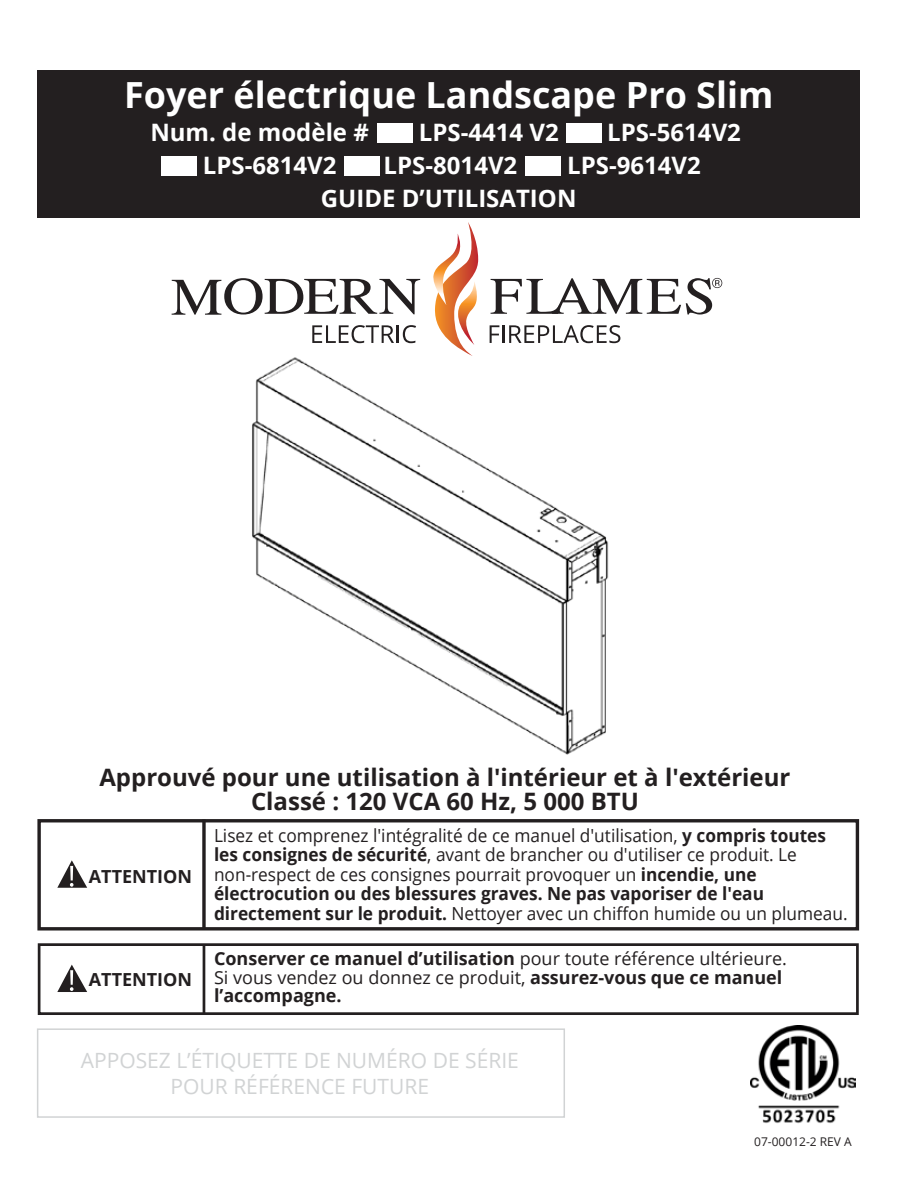
<style>
.page{position:relative;width:918px;height:1188px;background:#fff}
.page>*{position:absolute;margin:0;border:0;box-sizing:border-box;transform-origin:0 0}
.t1{font:700 36px "Open Sans";color:#fff}
.t2{font:700 24px/33px "Open Sans";color:#fff}
.t3{font:700 24px/24px "Open Sans";color:#231f20;text-align:center}
.t4{font:21px/25.2px "Open Sans";color:#d1d3d4;text-align:center}
.t5{font:18px/19.5px "Open Sans";color:#231f20;scale:.96 1}
.t6{font:700 18px/18.8px "Open Sans";color:#231f20}
.t7{font:12px "Open Sans";color:#231f20}
.s1{font-weight:700}
.s2{font-weight:400}
</style>
<div class="page">
<div style="left:37px;top:70px;width:822px;height:148px;background:#231f20"></div>
<div style="left:37px;top:819px;width:822px;height:112px;border:3px solid #231f20"></div>
<svg style="left:202px;top:820px;width:4px;height:109px"></svg>
<div style="left:38px;top:943px;width:821px;height:72px;border:3px solid #231f20"></div>
<hr style="left:203px;top:944px;width:2px;height:70px;background:#231f20">
<svg style="left:57px;top:860px;width:30px;height:28px"></svg>
<svg style="left:57px;top:965px;width:30px;height:27px"></svg>
<div style="left:37px;top:1028px;width:528px;height:90px;border:1px solid #d1d3d4"></div>
<img style="left:252px;top:357px;width:357px;height:398px">
<div style="left:567px;top:123px;width:35px;height:19px;background:#fff"></div>
<div style="left:526px;top:156px;width:35px;height:19px;background:#fff"></div>
<div style="left:344px;top:156px;width:36px;height:19px;background:#fff"></div>
<div style="left:161px;top:156px;width:36px;height:19px;background:#fff"></div>
<div style="left:377px;top:123px;width:36px;height:19px;background:#fff"></div>
<svg style="left:433px;top:222px;width:45px;height:134px"></svg>
<svg style="left:172px;top:278px;width:248px;height:37px"></svg>
<svg style="left:312px;top:325px;width:104px;height:18px"></svg>
<svg style="left:490px;top:325px;width:130px;height:18px"></svg>
<svg style="left:491px;top:278px;width:231px;height:37px"></svg>
<img style="left:751px;top:1026px;width:104px;height:98px">
<h1 class="t1" style="left:124px;top:69px;width:651px">Foyer électrique Landscape Pro Slim</h1>
<h2 class="t2" style="left:150px;top:115px;width:220px">Num. de modèle #</h2>
<h2 class="t2" style="left:419px;top:115px;width:141px">LPS-4414 V2</h2>
<h2 class="t2" style="left:607px;top:115px;width:135px">LPS-5614V2</h2>
<h2 class="t2" style="left:203px;top:148px;width:135px">LPS-6814V2</h2>
<h2 class="t2" style="left:384px;top:148px;width:135px">LPS-8014V2</h2>
<h2 class="t2" style="left:321px;top:148px;width:382px;text-indent:246px">LPS-9614V2<br>GUIDE D’UTILISATION</h2>
<h2 class="t3" style="left:99px;top:765px;width:693px">Approuvé pour une utilisation à l'intérieur et à l'extérieur<br>Classé : 120 VCA 60 Hz, 5 000 BTU</h2>
<p class="t6" style="left:89px;top:867px;width:105px">ATTENTION</p>
<p class="t6" style="left:89px;top:970px;width:105px">ATTENTION</p>
<p class="t5" style="left:214px;top:825px;width:662px">Lisez et comprenez l'intégralité de ce manuel d'utilisation, <span class="s1">y compris toutes les consignes de sécurité</span>, avant de brancher ou d'utiliser ce produit. Le non-respect de ces consignes pourrait provoquer un <span class="s1">incendie, une électrocution ou des blessures graves. Ne pas vaporiser de l'eau directement sur le produit.</span> Nettoyer avec un chiffon humide ou un plumeau.</p>
<p class="t6" style="left:214px;top:949px;width:574px">Conserver ce manuel d’utilisation <span class="s2">pour toute référence ultérieure.<br>Si vous vendez ou donnez ce produit,</span> assurez-vous que ce manuel l’accompagne.</p>
<p class="t4" style="left:81px;top:1048px;width:440px">APPOSEZ L’ÉTIQUETTE DE NUMÉRO DE SÉRIE<br>POUR RÉFÉRENCE FUTURE</p>
<p class="t7" style="left:754px;top:1134px;width:99px">07-00012-2 REV A</p>
</div>
